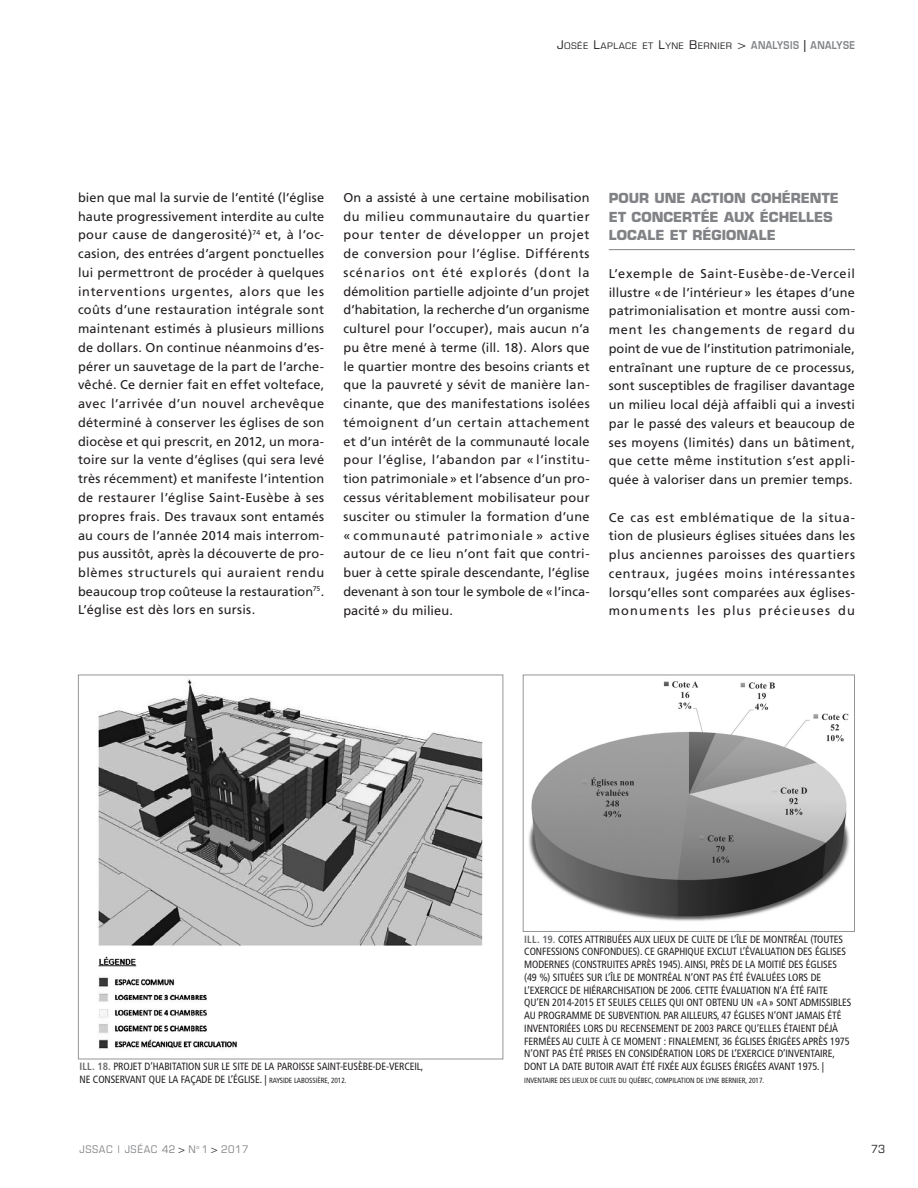
<style>
.page{position:relative;width:918px;height:1188px;background:#fff}
.page>*{position:absolute;margin:0;border:0;box-sizing:border-box;transform-origin:0 0}
.t1{font:700 13.5px/18.8px "Eurostile";letter-spacing:.005em;color:#808285}
.t2{font:12.75px/18.8px "Frutiger";letter-spacing:.015em;color:#231f20;text-align:justify}
.t3{font:condensed 12px "Eurostile";color:#231f20;scale:1.2 1}
.t4{font:condensed 11.25px "Eurostile";color:#231f20;scale:1.1 1}
.t5{font:condensed 10.5px/12.8px "Frutiger";letter-spacing:-.01em;color:#231f20}
.t6{font:condensed 10.5px "Eurostile";letter-spacing:.05em;color:#808285;scale:1.1 1}
.t7{font:600 10.5px "Eurostile";letter-spacing:.05em;color:#808285;scale:.85 1}
.t8{font:condensed 9px "Eurostile";letter-spacing:.035em;color:#231f20;scale:1.2 1}
.t9{font:condensed 7.5px "Frutiger";letter-spacing:-.01em;color:#231f20}
.s1{font-size:12px}
.s2{font-size:12px;color:#231f20}
.s3{font-size:9px}
.s4{font-weight:700;color:#6c6d70}
.s5{font-size:7.5px}
.s6{color:#231f20}
</style>
<div class="page">
<hr style="left:609px;top:249px;width:246px;height:1px;background:#808285">
<img style="left:97px;top:679px;width:386px;height:371px">
<img style="left:528px;top:681px;width:322px;height:240px">
<div style="left:523px;top:675px;width:332px;height:257px;border:1px solid #939598"></div>
<p class="t8" style="left:698px;top:40px;width:42px">ERNIER <span class="s1">&gt;</span></p>
<p class="t7" style="left:751px;top:38px;width:124px">ANALYSIS <span class="s2">|</span> ANALYSE</p>
<p class="t8" style="left:557px;top:40px;width:86px"><span class="s1">J</span>OSÉE <span class="s1">L</span>APLACE<span class="s1">L</span>UCIE</p>
<p class="t3" style="left:642px;top:37px;width:43px"><span class="s3">ET</span> LK. M</p>
<p class="t8" style="left:665px;top:40px;width:57px">YNE <span class="s1">B</span>ORISSET</p>
<p class="t2" style="left:78px;top:188px;width:248px">bien que mal la survie de l’entité (l’église haute progressivement interdite au culte pour cause de dangerosité)<sup>74</sup> et, à l’oc&shy;casion, des entrées d’argent ponctuelles lui permettront de procéder à quelques interventions urgentes, alors que les coûts d’une restauration intégrale sont maintenant estimés à plusieurs millions de dollars. On continue néanmoins d’es&shy;pérer un sauvetage de la part de l’arche&shy;vêché. Ce dernier fait en effet volteface, avec l’arrivée d’un nouvel archevêque déterminé à conserver les églises de son diocèse et qui prescrit, en 2012, un mora&shy;toire sur la vente d’églises (qui sera levé très récemment) et manifeste l’intention de restaurer l’église Saint-Eusèbe à ses propres frais. Des travaux sont entamés au cours de l’année 2014 mais interrom&shy;pus aussitôt, après la découverte de pro&shy;blèmes structurels qui auraient rendu beaucoup trop coûteuse la restauration<sup>75</sup>.<br>L’église est dès lors en sursis.</p>
<p class="t2" style="left:343px;top:188px;width:248px">On a assisté à une certaine mobilisation du milieu communautaire du quartier pour tenter de développer un projet de conversion pour l’église. Différents scénarios ont été explorés (dont la démolition partielle adjointe d’un projet d’habitation, la recherche d’un organisme culturel pour l’occuper), mais aucun n’a pu être mené à terme (ill. 18). Alors que le quartier montre des besoins criants et que la pauvreté y sévit de manière lan&shy;cinante, que des manifestations isolées témoignent d’un certain attachement et d’un intérêt de la communauté locale pour l’église, l’abandon par « l’institu&shy;tion patrimoniale» et l’absence d’un pro&shy;cessus véritablement mobilisateur pour susciter ou stimuler la formation d’une « communauté patrimoniale » active autour de ce lieu n’ont fait que contri&shy;buer à cette spirale descendante, l’église devenant à son tour le symbole de «l’inca&shy;pacité» du milieu.</p>
<p class="t1" style="left:609px;top:188px;width:232px">POUR UNE ACTION COHÉRENTE<br>ET CONCERTÉE AUX ÉCHELLES<br>LOCALE ET RÉGIONALE</p>
<p class="t2" style="left:609px;top:264px;width:248px">L’exemple de Saint-Eusèbe-de-Verceil illustre «de l’intérieur» les étapes d’une patrimonialisation et montre aussi com&shy;ment les changements de regard du point de vue de l’institution patrimoniale, entraînant une rupture de ce processus, sont susceptibles de fragiliser davantage un milieu local déjà affaibli qui a investi par le passé des valeurs et beaucoup de ses moyens (limités) dans un bâtiment, que cette même institution s’est appli&shy;quée à valoriser dans un premier temps.</p>
<p class="t2" style="left:609px;top:508px;width:248px">Ce cas est emblématique de la situa&shy;tion de plusieurs églises situées dans les plus anciennes paroisses des quartiers centraux, jugées moins intéressantes lorsqu’elles sont comparées aux églises&shy;monuments les plus précieuses du</p>
<p class="t5" style="left:80px;top:1060px;width:345px"><span class="s4">ILL. 18.</span> PROJET D’HABITATION SUR LE SITE DE LA PAROISSE SAINT-EUSÈBE-DE-VERCEIL,<br>NE CONSERVANT QUE LA FAÇADE DE L’ÉGLISE. | <span class="s5">RAYSIDE LABOSSIÈRE, 2012.</span></p>
<p class="t5" style="left:524px;top:933px;width:329px"><span class="s4">ILL. 19.</span> COTES ATTRIBUÉES AUX LIEUX DE CULTE DE L’ÎLE DE MONTRÉAL (TOUTES CONFESSIONS CONFONDUES). CE GRAPHIQUE EXCLUT L’ÉVALUATION DES ÉGLISES MODERNES (CONSTRUITES APRÈS 1945). AINSI, PRÈS DE LA MOITIÉ DES ÉGLISES (49 %) SITUÉES SUR L’ÎLE DE MONTRÉAL N’ONT PAS ÉTÉ ÉVALUÉES LORS DE L’EXERCICE DE HIÉRARCHISATION DE 2006. CETTE ÉVALUATION N’A ÉTÉ FAITE QU’EN 2014-2015 ET SEULES CELLES QUI ONT OBTENU UN «A» SONT ADMISSIBLES AU PROGRAMME DE SUBVENTION. PAR AILLEURS, 47 ÉGLISES N’ONT JAMAIS ÉTÉ INVENTORIÉES LORS DU RECENSEMENT DE 2003 PARCE QU’ELLES ÉTAIENT DÉJÀ FERMÉES AU CULTE À CE MOMENT : FINALEMENT, 36 ÉGLISES ÉRIGÉES APRÈS 1975<br>N’ONT PAS ÉTÉ PRISES EN CONSIDÉRATION LORS DE L’EXERCICE D’INVENTAIRE, DONT LA DATE BUTOIR AVAIT ÉTÉ FIXÉE AUX ÉGLISES ÉRIGÉES AVANT 1975. |</p>
<p class="t9" style="left:524px;top:1076px;width:241px">INVENTAIRE DES LIEUX DE CULTE DU QUÉBEC, COMPILATION DE LYNE BERNIER, 2017.</p>
<p class="t6" style="left:80px;top:1143px;width:155px">JSSAC | JSÉAC 42 <span class="s6">&gt;</span> N<sup>o</sup> 1 <span class="s6">&gt;</span> 2017</p>
<p class="t4" style="left:871px;top:1142px;width:14px">73</p>
</div>
